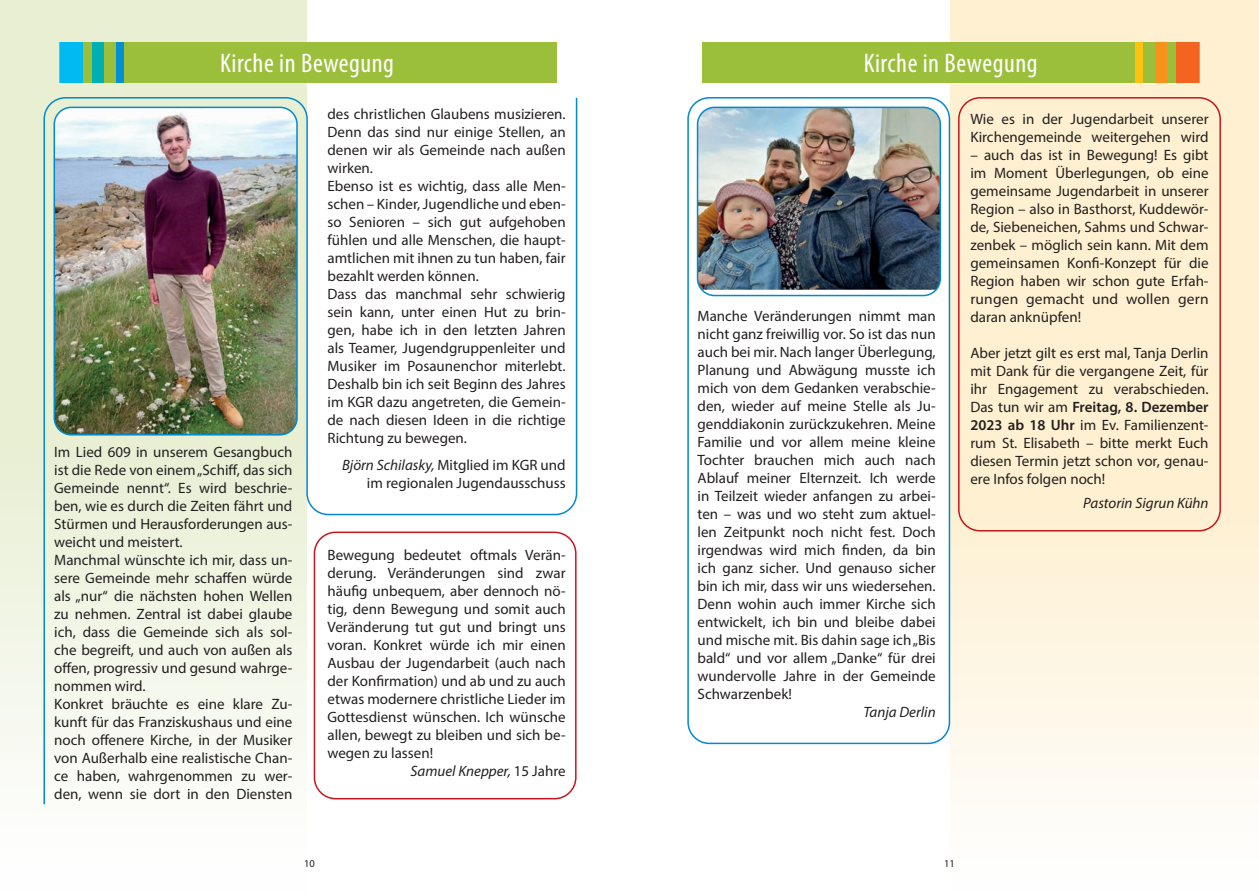
<style>
.page{position:relative;width:1259px;height:893px;background:#fff}
.page>*{position:absolute;margin:0;border:0;box-sizing:border-box;transform-origin:0 0}
.t1{font:condensed 27px "Myriad Pro";letter-spacing:.02em;color:#fff}
.t2{font:15px/18px "Myriad Pro";color:#231f20}
.t3{font:italic 15px "Myriad Pro";color:#231f20}
.t4{font:10.5px "Myriad Pro";color:#231f20}
.s1{font-style:italic}
.s2{font-weight:600}
.s3{font-style:normal}
</style>
<div class="page">
<div style="left:0;top:0;width:307px;height:893px;background:linear-gradient(to bottom,#e1ebc7,#fafbf6)"></div>
<div style="left:950px;top:0;width:309px;height:893px;background:linear-gradient(to bottom,#fdecc3,#fefaf1)"></div>
<div style="left:60px;top:43px;width:497px;height:40px;background:#9cbf3b"></div>
<div style="left:702px;top:43px;width:497px;height:40px;background:#9cbf3b"></div>
<div style="left:60px;top:43px;width:22px;height:40px;background:#00baf1"></div>
<div style="left:92px;top:43px;width:12px;height:40px;background:#00afb3"></div>
<div style="left:116px;top:43px;width:7px;height:40px;background:#0090d3"></div>
<div style="left:1176px;top:43px;width:23px;height:40px;background:#f36421"></div>
<div style="left:1155px;top:43px;width:12px;height:40px;background:#f7931d"></div>
<div style="left:1135px;top:43px;width:8px;height:40px;background:#fec210"></div>
<div style="left:958px;top:97px;width:263px;height:434px;border:2px solid #ca141c;border-radius:21px"></div>
<div style="left:687px;top:97px;width:263px;height:647px;border:2px solid #0089cf;border-radius:21px"></div>
<img style="left:697px;top:107px;width:243px;height:183px">
<div style="left:697px;top:107px;width:244px;height:189px;border:2px solid #0089cf;border-radius:17px"></div>
<svg style="left:43px;top:96px;width:535px;height:710px"></svg>
<h1 class="t1" style="left:220px;top:46px;width:175px">Kirche in Bewegung</h1>
<h1 class="t1" style="left:863px;top:46px;width:175px">Kirche in Bewegung</h1>
<p class="t2" style="left:327px;top:104px;width:240px">des christlichen Glaubens musizieren.<br>Denn das sind nur einige Stellen, an denen wir als Gemeinde nach außen wirken.<br>Ebenso ist es wichtig, dass alle Men&shy;schen – Kinder, Jugendliche und eben&shy;so Senioren – sich gut aufgehoben fühlen und alle Menschen, die haupt&shy;amtlichen mit ihnen zu tun haben, fair bezahlt werden können.<br>Dass das manchmal sehr schwierig sein kann, unter einen Hut zu brin&shy;gen, habe ich in den letzten Jahren als Teamer, Jugendgruppenleiter und Musiker im Posaunenchor miterlebt.<br>Deshalb bin ich seit Beginn des Jahres im KGR dazu angetreten, die Gemein&shy;de nach diesen Ideen in die richtige Richtung zu bewegen.</p>
<p class="t2" style="left:342px;top:455px;width:225px;text-align:right"><span class="s1">Björn Schilasky,</span> Mitglied im KGR und im regionalen Jugendausschuss</p>
<p class="t2" style="left:970px;top:110px;width:240px">Wie es in der Jugendarbeit unserer<br>Kirchengemeinde weitergehen wird</p>
<p class="t2" style="left:970px;top:146px;width:240px;text-align:justify">– auch das ist in Bewegung! Es gibt im Moment Überlegungen, ob eine gemeinsame Jugendarbeit in unserer Region – also in Basthorst, Kuddewör&shy;de, Siebeneichen, Sahms und Schwar&shy;zenbek – möglich sein kann. Mit dem gemeinsamen Konfi-Konzept für die Region haben wir schon gute Erfah&shy;rungen gemacht und wollen gern daran anknüpfen!</p>
<p class="t2" style="left:970px;top:344px;width:240px;text-align:justify">Aber jetzt gilt es erst mal, Tanja Derlin mit Dank für die vergangene Zeit, für ihr Engagement zu verabschieden.<br>Das tun wir am <span class="s2">Freitag, 8. Dezember 2023 ab 18 Uhr</span> im Ev. Familienzent&shy;rum St. Elisabeth – bitte merkt Euch diesen Termin jetzt schon vor, genau&shy;ere Infos folgen noch!</p>
<p class="t3" style="left:1083px;top:494px;width:127px">Pastorin Sigrun Kühn</p>
<p class="t2" style="left:697px;top:306px;width:240px;text-align:justify">Manche Veränderungen nimmt man nicht ganz freiwillig vor. So ist das nun auch bei mir. Nach langer Überlegung, Planung und Abwägung musste ich mich von dem Gedanken verabschie&shy;den, wieder auf meine Stelle als Ju&shy;genddiakonin zurückzukehren. Meine Familie und vor allem meine kleine Tochter brauchen mich auch nach Ablauf meiner Elternzeit. Ich werde in Teilzeit wieder anfangen zu arbei&shy;ten – was und wo steht zum aktuel&shy;len Zeitpunkt noch nicht fest. Doch irgendwas wird mich finden, da bin ich ganz sicher. Und genauso sicher bin ich mir, dass wir uns wiedersehen.<br>Denn wohin auch immer Kirche sich entwickelt, ich bin und bleibe dabei und mische mit. Bis dahin sage ich „Bis bald“ und vor allem „Danke“ für drei wundervolle Jahre in der Gemeinde Schwarzenbek!</p>
<p class="t3" style="left:863px;top:702px;width:74px">Tanja Derlin</p>
<p class="t2" style="left:54px;top:443px;width:240px">Im Lied 609 in unserem Gesangbuch ist die Rede von einem „Schiff, das sich Gemeinde nennt“. Es wird beschrie&shy;ben, wie es durch die Zeiten fährt und Stürmen und Herausforderungen aus&shy;weicht und meistert.<br>Manchmal wünschte ich mir, dass un&shy;sere Gemeinde mehr schaffen würde als „nur“ die nächsten hohen Wellen zu nehmen. Zentral ist dabei glaube ich, dass die Gemeinde sich als sol&shy;che begreift, und auch von außen als offen, progressiv und gesund wahrge&shy;nommen wird.<br>Konkret bräuchte es eine klare Zu&shy;kunft für das Franziskushaus und eine noch offenere Kirche, in der Musiker von Außerhalb eine realistische Chan&shy;ce haben, wahrgenommen zu wer&shy;den, wenn sie dort in den Diensten</p>
<p class="t2" style="left:327px;top:545px;width:240px">Bewegung bedeutet oftmals Verän-</p>
<p class="t2" style="left:327px;top:563px;width:240px">derung. Veränderungen sind zwar</p>
<p class="t2" style="left:327px;top:581px;width:240px">häufig unbequem, aber dennoch nö-</p>
<p class="t2" style="left:327px;top:599px;width:240px">tig, denn Bewegung und somit auch</p>
<p class="t2" style="left:327px;top:617px;width:240px">Veränderung tut gut und bringt uns</p>
<p class="t2" style="left:327px;top:635px;width:240px">voran. Konkret würde ich mir einen</p>
<p class="t2" style="left:327px;top:653px;width:240px">Ausbau der Jugendarbeit (auch nach</p>
<p class="t2" style="left:327px;top:671px;width:240px">der Konfirmation) und ab und zu auch</p>
<p class="t2" style="left:327px;top:689px;width:240px">etwas modernere christliche Lieder im</p>
<p class="t2" style="left:327px;top:707px;width:240px">Gottesdienst wünschen. Ich wünsche</p>
<p class="t2" style="left:327px;top:725px;width:240px">allen, bewegt zu bleiben und sich be-</p>
<p class="t2" style="left:327px;top:743px;width:107px">wegen zu lassen!</p>
<p class="t3" style="left:410px;top:761px;width:157px">Samuel Knepper, <span class="s3">15 Jahre</span></p>
<p class="t4" style="left:304px;top:857px;width:12px">10</p>
<p class="t4" style="left:944px;top:857px;width:12px">11</p>
</div>
